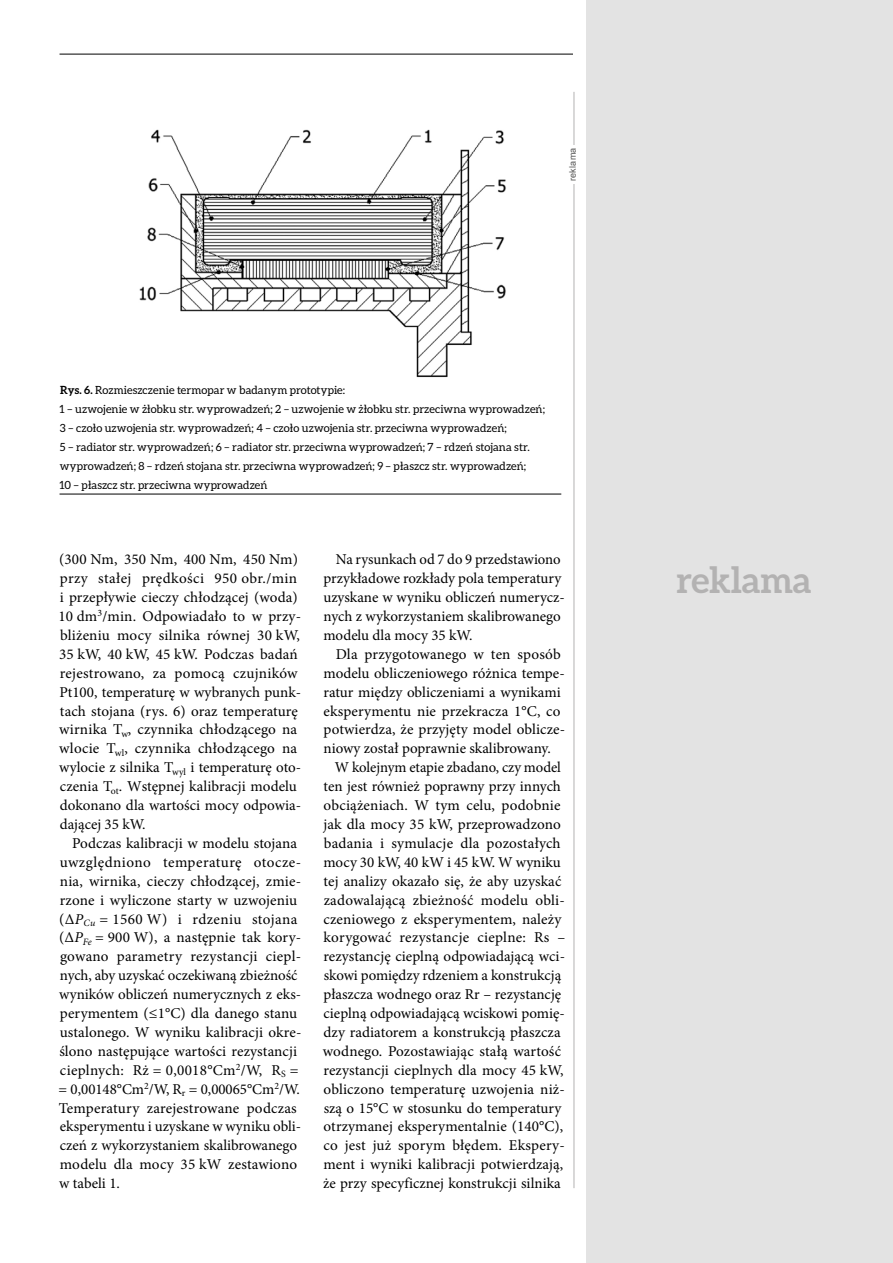
<style>
.page{position:relative;width:893px;height:1263px;background:#fff}
.page>*{position:absolute;margin:0;border:0;box-sizing:border-box;transform-origin:0 0}
.t1{font:700 36px "Aleo";letter-spacing:-.005em;color:#b3b2b2}
.t2{font:15px/18.9px "Minion Pro";letter-spacing:.005em;color:#000}
.t3{font:11.25px/18.9px "Aleo";letter-spacing:.005em;color:#000}
.t4{font:9px "Arial";letter-spacing:.02em;color:#575756}
.s1{font-weight:700}
.s2{font-style:italic}
</style>
<div class="page">
<hr style="left:60px;top:54px;width:600px;height:1px;background:#000">
<div style="left:573px;top:0;width:320px;height:1263px;background:linear-gradient(to bottom,#fff,#fff)"></div>
<hr style="left:574px;top:92px;width:1px;height:1096px;background:#b3b2b2">
<div style="left:569px;top:145px;width:10px;height:39px;background:#fff"></div>
<div style="left:587px;top:0;width:306px;height:1263px;background:#e3e3e3"></div>
<hr style="left:60px;top:494px;width:501px;height:1px;background:#000">
<img style="left:139px;top:129px;width:367px;height:249px">
<p class="t4" style="left:567px;top:181px;width:35px;rotate:-90deg">reklama</p>
<p class="t3" style="left:60px;top:381px;width:487px"><span class="s1">Rys. 6.</span> Rozmieszczenie termopar w badanym prototypie:<br>1 – uzwojenie w żłobku str. wyprowadzeń; 2 – uzwojenie w żłobku str. przeciwna wyprowadzeń; 3 – czoło uzwojenia str. wyprowadzeń; 4 – czoło uzwojenia str. przeciwna wyprowadzeń;<br>5 – radiator str. wyprowadzeń; 6 – radiator str. przeciwna wyprowadzeń; 7 – rdzeń stojana str. wyprowadzeń; 8 – rdzeń stojana str. przeciwna wyprowadzeń; 9 – płaszcz str. wyprowadzeń;<br>10 – płaszcz str. przeciwna wyprowadzeń</p>
<p class="t2" style="left:58px;top:550px;width:244px">(300 Nm, 350 Nm, 400 Nm, 450 Nm) przy stałej prędkości 950 obr./min i przepływie cieczy chłodzącej (woda)<br>10 dm<sup>3</sup>/min. Odpowiadało to w przy&shy;bliżeniu mocy silnika równej 30 kW, 35 kW, 40 kW, 45 kW. Podczas badań rejestrowano, za pomocą czujników Pt100, temperaturę w wybranych punk&shy;tach stojana (rys. 6) oraz temperaturę wirnika T<sub>w</sub>, czynnika chłodzącego na wlocie T<sub>wl</sub>, czynnika chłodzącego na wylocie z silnika T<sub>wyl</sub> i temperaturę oto&shy;czenia T<sub>ot</sub>. Wstępnej kalibracji modelu dokonano dla wartości mocy odpowia&shy;dającej 35 kW.</p>
<p class="t2" style="left:59px;top:834px;width:244px;text-indent:14px">Podczas kalibracji w modelu stojana uwzględniono temperaturę otocze&shy;nia, wirnika, cieczy chłodzącej, zmie&shy;rzone i wyliczone starty w uzwojeniu (Δ<span class="s2">P</span><sub>Cu</sub> = 1560 W) i rdzeniu stojana (Δ<span class="s2">P</span><sub>Fe</sub> = 900 W), a następnie tak kory&shy;gowano parametry rezystancji ciepl&shy;nych, aby uzyskać oczekiwaną zbieżność wyników obliczeń numerycznych z eks&shy;perymentem (≤1°C) dla danego stanu ustalonego. W wyniku kalibracji okre&shy;ślono następujące wartości rezystancji cieplnych: Rż = 0,0018°Cm<sup>2</sup>/W, R<sub>S</sub> = = 0,00148°Cm<sup>2</sup>/W, R<sub>r</sub> = 0,00065°Cm<sup>2</sup>/W.<br>Temperatury zarejestrowane podczas eksperymentu i uzyskane w wyniku obli&shy;czeń z wykorzystaniem skalibrowanego modelu dla mocy 35 kW zestawiono w tabeli 1.</p>
<p class="t2" style="left:323px;top:550px;width:243px;text-indent:13px">Na rysunkach od 7 do 9 przedstawiono przykładowe rozkłady pola temperatury uzyskane w wyniku obliczeń numerycz&shy;nych z wykorzystaniem skalibrowanego modelu dla mocy 35 kW.</p>
<p class="t2" style="left:336px;top:645px;width:227px">Dla przygotowanego w ten sposób</p>
<p class="t2" style="left:323px;top:664px;width:243px">modelu obliczeniowego różnica tempe-</p>
<p class="t2" style="left:323px;top:682px;width:239px">ratur między obliczeniami a wynikami</p>
<p class="t2" style="left:324px;top:701px;width:238px">eksperymentu nie przekracza 1°C, co</p>
<p class="t2" style="left:324px;top:720px;width:243px">potwierdza, że przyjęty model oblicze-</p>
<p class="t2" style="left:324px;top:739px;width:229px">niowy został poprawnie skalibrowany.</p>
<p class="t2" style="left:335px;top:758px;width:227px">W kolejnym etapie zbadano, czy model</p>
<p class="t2" style="left:324px;top:777px;width:239px">ten jest również poprawny przy innych</p>
<p class="t2" style="left:324px;top:796px;width:238px">obciążeniach. W tym celu, podobnie</p>
<p class="t2" style="left:323px;top:815px;width:239px">jak dla mocy 35 kW, przeprowadzono</p>
<p class="t2" style="left:324px;top:834px;width:238px">badania i symulacje dla pozostałych</p>
<p class="t2" style="left:323px;top:853px;width:239px">mocy 30 kW, 40 kW i 45 kW. W wyniku</p>
<p class="t2" style="left:324px;top:871px;width:239px">tej analizy okazało się, że aby uzyskać</p>
<p class="t2" style="left:324px;top:890px;width:243px">zadowalającą zbieżność modelu obli-</p>
<p class="t2" style="left:324px;top:909px;width:240px">czeniowego z eksperymentem, należy</p>
<p class="t2" style="left:324px;top:928px;width:243px">korygować rezystancje cieplne: Rs –</p>
<p class="t2" style="left:323px;top:947px;width:243px">rezystancję cieplną odpowiadającą wci-</p>
<p class="t2" style="left:324px;top:966px;width:239px">skowi pomiędzy rdzeniem a konstrukcją</p>
<p class="t2" style="left:324px;top:985px;width:239px">płaszcza wodnego oraz Rr – rezystancję</p>
<p class="t2" style="left:324px;top:1004px;width:243px">cieplną odpowiadającą wciskowi pomię-</p>
<p class="t2" style="left:324px;top:1023px;width:239px">dzy radiatorem a konstrukcją płaszcza</p>
<p class="t2" style="left:323px;top:1042px;width:240px">wodnego. Pozostawiając stałą wartość</p>
<p class="t2" style="left:323px;top:1060px;width:242px">rezystancji cieplnych dla mocy 45 kW,</p>
<p class="t2" style="left:324px;top:1079px;width:243px">obliczono temperaturę uzwojenia niż-</p>
<p class="t2" style="left:324px;top:1098px;width:239px">szą o 15°C w stosunku do temperatury</p>
<p class="t2" style="left:324px;top:1117px;width:241px">otrzymanej eksperymentalnie (140°C),</p>
<p class="t2" style="left:324px;top:1136px;width:243px">co jest już sporym błędem. Ekspery-</p>
<p class="t2" style="left:323px;top:1155px;width:241px">ment i wyniki kalibracji potwierdzają,</p>
<p class="t2" style="left:323px;top:1174px;width:239px">że przy specyficznej konstrukcji silnika</p>
<h1 class="t1" style="left:677px;top:560px;width:136px">reklama</h1>
</div>
